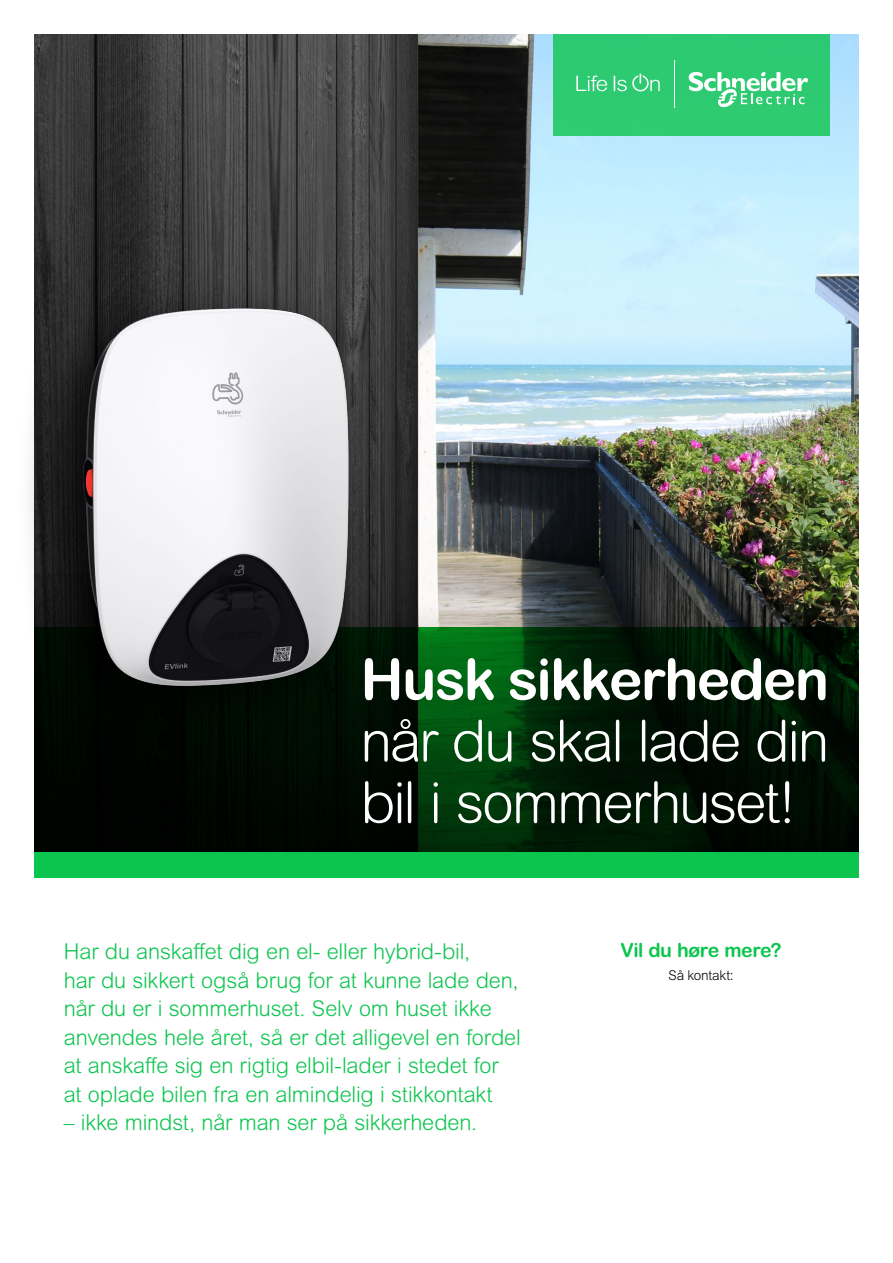
<style>
.page{position:relative;width:893px;height:1263px;background:#fff}
.page>*{position:absolute;margin:0;border:0;box-sizing:border-box;transform-origin:0 0}
.t1{font:300 56.85px/61.5px "Arial Rounded MT Pro";letter-spacing:-.035em;color:#fff}
.t2{font:700 56.85px "Arial Rounded MT Pro";letter-spacing:-.03em;color:#fff}
.t3{font:300 21.75px/28.5px "Arial Rounded MT Pro";letter-spacing:-.005em;color:#0cc54e}
.t4{font:700 19.5px "Arial Rounded MT Pro";letter-spacing:-.025em;color:#0cc54e}
.t5{font:300 13.5px "Arial MT Pro";letter-spacing:-.01em;color:#000}
</style>
<div class="page">
<img style="left:34px;top:34px;width:825px;height:539px">
<img style="left:377px;top:573px;width:482px;height:55px">
<svg style="left:34px;top:628px;width:825px;height:224px;background:#001a04"></svg>
<div style="left:34px;top:852px;width:825px;height:26px;background:#0cc54e"></div>
<div style="left:553px;top:34px;width:276px;height:101px;background:#2dca71"></div>
<svg style="left:576px;top:76px;width:31px;height:15px"></svg>
<svg style="left:614px;top:74px;width:46px;height:17px"></svg>
<svg style="left:689px;top:72px;width:119px;height:36px"></svg>
<hr style="left:674px;top:60px;width:1px;height:48px;background:#fff">
<div style="left:16px;top:278px;width:361px;height:473px;background:#000;opacity:.75"></div>
<img style="left:71px;top:288px;width:290px;height:418px">
<h1 class="t2" style="left:360px;top:645px;width:470px">Husk sikkerheden</h1>
<h1 class="t1" style="left:360px;top:713px;width:470px">når du skal lade din bil i sommerhuset!</h1>
<p class="t3" style="left:64px;top:938px;width:459px">Har du anskaffet dig en el- eller hybrid-bil,<br>har du sikkert også brug for at kunne lade den, når du er i sommerhuset. Selv om huset ikke anvendes hele året, så er det alligevel en fordel at anskaffe sig en rigtig elbil-lader i stedet for at oplade bilen fra en almindelig i stikkontakt</p>
<p class="t3" style="left:64px;top:1109px;width:415px">– ikke mindst, når man ser på sikkerheden.</p>
<p class="t4" style="left:620px;top:939px;width:163px">Vil du høre mere?</p>
<p class="t5" style="left:669px;top:967px;width:67px">Så kontakt:</p>
</div>
